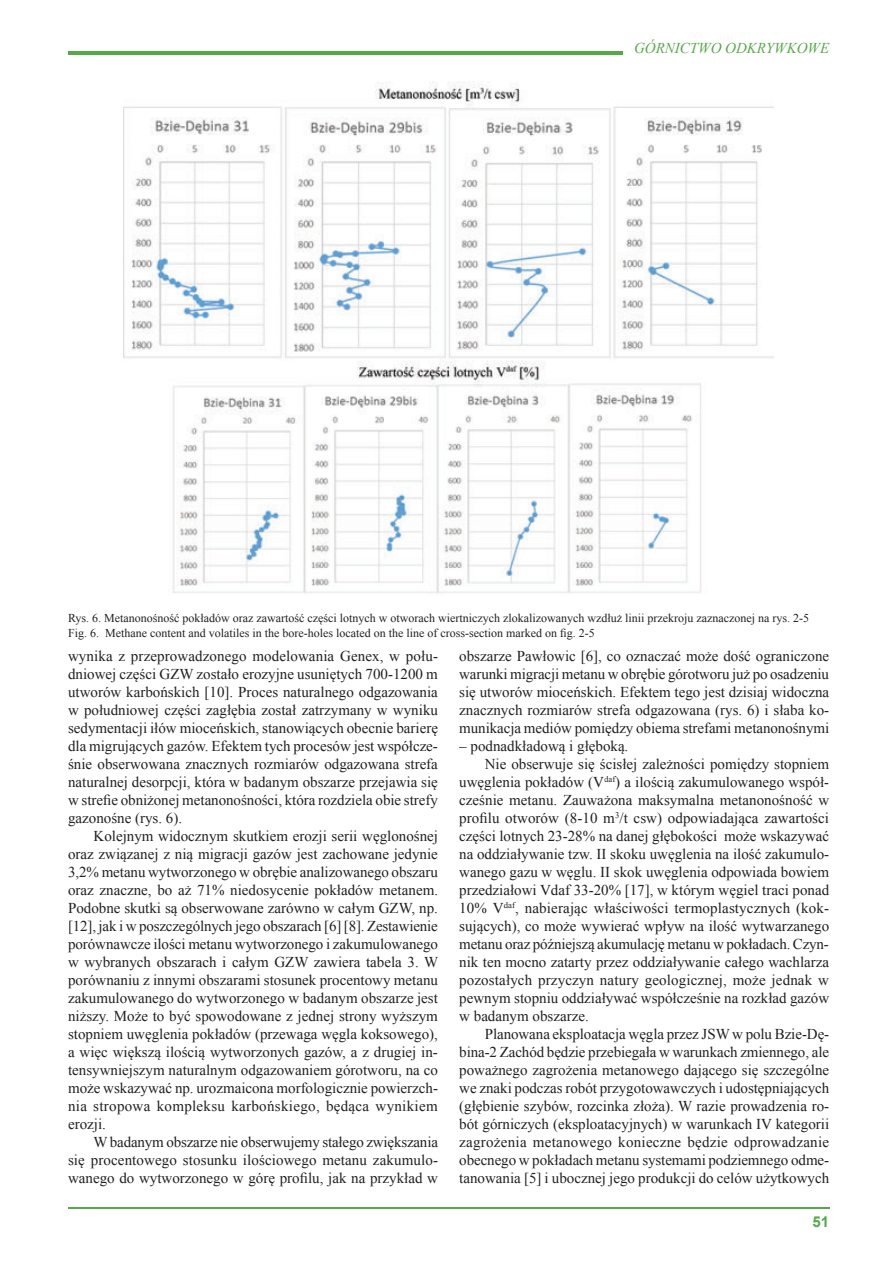
<style>
.page{position:relative;width:893px;height:1263px;background:#fff}
.page>*{position:absolute;margin:0;border:0;box-sizing:border-box;transform-origin:0 0}
.t1{font:15px/18px "Times New Roman";color:#231f20;text-align:justify}
.t2{font:15px "Times New Roman";letter-spacing:.02em;color:#231f20}
.t3{font:italic 15px "Times New Roman";color:#54aa46}
.t4{font:700 15px "Arial";color:#54aa46}
.t5{font:12px/14.4px "Times New Roman";color:#231f20}
</style>
<div class="page">
<hr style="left:68px;top:1208px;width:761px;height:1px;background:#54aa46">
<hr style="left:68px;top:51px;width:555px;height:3px;background:#54aa46">
<img style="left:123px;top:82px;width:651px;height:512px">
<p class="t3" style="left:634px;top:37px;width:197px">GÓRNICTWO ODKRYWKOWE</p>
<p class="t5" style="left:68px;top:611px;width:743px">Rys. 6. Metanonośność pokładów oraz zawartość części lotnych w otworach wiertniczych zlokalizowanych wzdłuż linii przekroju zaznaczonej na rys. 2-5<br>Fig. 6. Methane content and volatiles in the bore-holes located on the line of cross-section marked on fig. 2-5</p>
<p class="t1" style="left:68px;top:647px;width:371px">wynika z przeprowadzonego modelowania Genex, w połu&shy;dniowej części GZW zostało erozyjne usuniętych 700-1200 m utworów karbońskich [10]. Proces naturalnego odgazowania w południowej części zagłębia został zatrzymany w wyniku sedymentacji iłów mioceńskich, stanowiących obecnie barierę dla migrujących gazów. Efektem tych procesów jest współcze&shy;śnie obserwowana znacznych rozmiarów odgazowana strefa naturalnej desorpcji, która w badanym obszarze przejawia się w strefie obniżonej metanonośności, która rozdziela obie strefy gazonośne (rys. 6).</p>
<p class="t1" style="left:68px;top:827px;width:372px;text-indent:26px">Kolejnym widocznym skutkiem erozji serii węglonośnej oraz związanej z nią migracji gazów jest zachowane jedynie 3,2% metanu wytworzonego w obrębie analizowanego obszaru oraz znaczne, bo aż 71% niedosycenie pokładów metanem.<br>Podobne skutki są obserwowane zarówno w całym GZW, np. [12], jak i w poszczególnych jego obszarach [6] [8]. Zestawienie porównawcze ilości metanu wytworzonego i zakumulowanego w wybranych obszarach i całym GZW zawiera tabela 3. W porównaniu z innymi obszarami stosunek procentowy metanu zakumulowanego do wytworzonego w badanym obszarze jest niższy. Może to być spowodowane z jednej strony wyższym stopniem uwęglenia pokładów (przewaga węgla koksowego), a więc większą ilością wytworzonych gazów, a z drugiej in&shy;tensywniejszym naturalnym odgazowaniem górotworu, na co może wskazywać np. urozmaicona morfologicznie powierzch&shy;nia stropowa kompleksu karbońskiego, będąca wynikiem erozji.</p>
<p class="t1" style="left:68px;top:1133px;width:371px;text-indent:26px">W badanym obszarze nie obserwujemy stałego zwiększania się procentowego stosunku ilościowego metanu zakumulo&shy;wanego do wytworzonego w górę profilu, jak na przykład w</p>
<p class="t1" style="left:459px;top:647px;width:371px">obszarze Pawłowic [6], co oznaczać może dość ograniczone warunki migracji metanu w obrębie górotworu już po osadzeniu się utworów mioceńskich. Efektem tego jest dzisiaj widoczna znacznych rozmiarów strefa odgazowana (rys. 6) i słaba ko&shy;munikacja mediów pomiędzy obiema strefami metanonośnymi</p>
<p class="t1" style="left:459px;top:737px;width:171px">– podnadkładową i głęboką.</p>
<p class="t1" style="left:485px;top:755px;width:346px">Nie obserwuje się ścisłej zależności pomiędzy stopniem</p>
<p class="t1" style="left:459px;top:773px;width:371px">uwęglenia pokładów (V<sup>daf</sup>) a ilością zakumulowanego współ-</p>
<p class="t1" style="left:459px;top:791px;width:371px">cześnie metanu. Zauważona maksymalna metanonośność w</p>
<p class="t1" style="left:459px;top:809px;width:371px">profilu otworów (8-10 m<sup>3</sup>/t csw) odpowiadająca zawartości</p>
<p class="t1" style="left:459px;top:827px;width:371px">części lotnych 23-28% na danej głębokości może wskazywać</p>
<p class="t1" style="left:459px;top:845px;width:371px">na oddziaływanie tzw. II skoku uwęglenia na ilość zakumulo-</p>
<p class="t1" style="left:459px;top:863px;width:371px">wanego gazu w węglu. II skok uwęglenia odpowiada bowiem</p>
<p class="t1" style="left:459px;top:881px;width:371px">przedziałowi Vdaf 33-20% [17], w którym węgiel traci ponad</p>
<p class="t1" style="left:459px;top:899px;width:371px">10% V<sup>daf</sup>, nabierając właściwości termoplastycznych (kok-</p>
<p class="t1" style="left:459px;top:917px;width:371px">sujących), co może wywierać wpływ na ilość wytwarzanego</p>
<p class="t1" style="left:459px;top:935px;width:371px">metanu oraz późniejszą akumulację metanu w pokładach. Czyn-</p>
<p class="t1" style="left:459px;top:953px;width:371px">nik ten mocno zatarty przez oddziaływanie całego wachlarza</p>
<p class="t1" style="left:459px;top:971px;width:371px">pozostałych przyczyn natury geologicznej, może jednak w</p>
<p class="t1" style="left:459px;top:989px;width:371px">pewnym stopniu oddziaływać współcześnie na rozkład gazów</p>
<p class="t1" style="left:459px;top:1007px;width:131px">w badanym obszarze.</p>
<p class="t1" style="left:485px;top:1025px;width:346px">Planowana eksploatacja węgla przez JSW w polu Bzie-Dę-</p>
<p class="t1" style="left:459px;top:1043px;width:371px">bina-2 Zachód będzie przebiegała w warunkach zmiennego, ale</p>
<p class="t1" style="left:459px;top:1061px;width:371px">poważnego zagrożenia metanowego dającego się szczególne</p>
<p class="t1" style="left:459px;top:1079px;width:372px">we znaki podczas robót przygotowawczych i udostępniających</p>
<p class="t1" style="left:459px;top:1097px;width:371px">(głębienie szybów, rozcinka złoża). W razie prowadzenia ro-</p>
<p class="t1" style="left:459px;top:1115px;width:371px">bót górniczych (eksploatacyjnych) w warunkach IV kategorii</p>
<p class="t2" style="left:459px;top:1132px;width:371px">zagrożenia metanowego konieczne będzie odprowadzanie</p>
<p class="t1" style="left:459px;top:1151px;width:371px">obecnego w pokładach metanu systemami podziemnego odme-</p>
<p class="t1" style="left:459px;top:1169px;width:371px">tanowania [5] i ubocznej jego produkcji do celów użytkowych</p>
<p class="t4" style="left:812px;top:1212px;width:18px">51</p>
</div>
